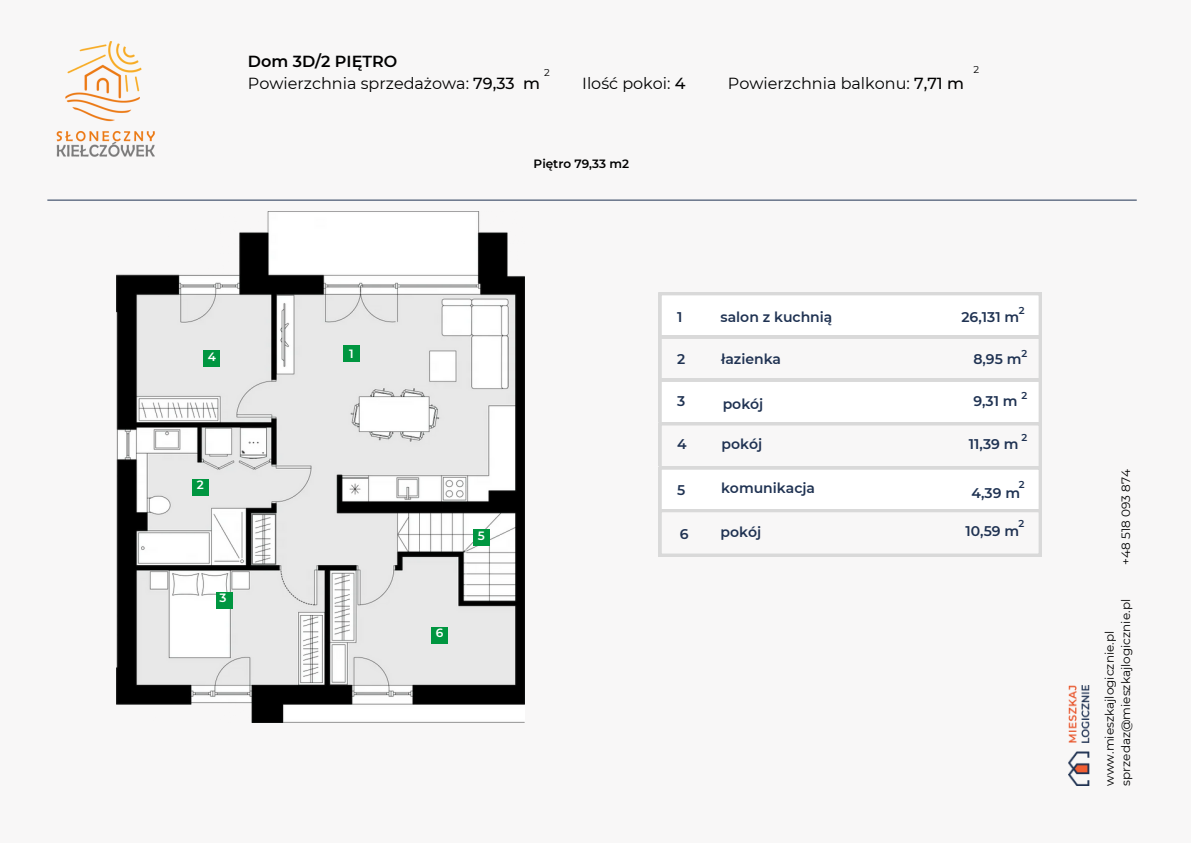
<style>
.page{position:relative;width:1191px;height:843px;background:#fff}
.page>*{position:absolute;margin:0;border:0;box-sizing:border-box;transform-origin:0 0}
.t1{font:16px/21.8px "Montserrat";color:#000}
.t2{font:600 14px "Montserrat";color:#1f3252}
.t3{font:12px/16.5px "Montserrat";color:#000}
.t4{font:600 12px "Montserrat";color:#000}
.t5{font:600 12px "Montserrat";color:#fff}
.t6{font:600 10px "Montserrat";color:#1f3252}
.t7{font:10px "Montserrat";color:#000}
.s1{font-weight:600}
.s2{font-weight:500}
</style>
<div class="page">
<div style="left:0;top:0;width:1190px;height:842px;background:#f8f7f7"></div>
<hr style="left:47px;top:200px;width:1089px;height:1px;background:#1f3252">
<img style="left:1068px;top:685px;width:21px;height:57px">
<img style="left:1068px;top:751px;width:21px;height:34px">
<img style="left:116px;top:211px;width:408px;height:511px">
<div style="left:192px;top:479px;width:16px;height:16px;background:#009640"></div>
<div style="left:473px;top:529px;width:16px;height:16px;background:#009640"></div>
<div style="left:216px;top:591px;width:16px;height:17px;background:#009640"></div>
<img style="left:56px;top:41px;width:99px;height:116px">
<div style="left:204px;top:350px;width:16px;height:16px;background:#009640"></div>
<div style="left:343px;top:345px;width:16px;height:17px;background:#009640"></div>
<div style="left:431px;top:627px;width:16px;height:16px;background:#009640"></div>
<svg style="left:658px;top:292px;width:383px;height:264px"></svg>
<p class="t1" style="left:248px;top:51px;width:294px"><span class="s1">Dom 3D/2 PIĘTRO<br></span>Powierzchnia sprzedażowa: <span class="s2">79,33 m</span></p>
<p class="t7" style="left:544px;top:67px;width:7px">2</p>
<p class="t7" style="left:973px;top:64px;width:7px">2</p>
<p class="t1" style="left:582px;top:72px;width:105px">Ilość pokoi: <span class="s2">4</span></p>
<p class="t1" style="left:727px;top:72px;width:238px">Powierzchnia balkonu: <span class="s2">7,71 m</span></p>
<p class="t4" style="left:533px;top:156px;width:97px">Piętro 79,33 m2</p>
<p class="t5" style="left:208px;top:349px;width:10px">4</p>
<p class="t5" style="left:197px;top:477px;width:8px">2</p>
<p class="t5" style="left:219px;top:590px;width:8px">3</p>
<p class="t5" style="left:349px;top:346px;width:6px">1</p>
<p class="t5" style="left:477px;top:528px;width:9px">5</p>
<p class="t5" style="left:435px;top:625px;width:9px">6</p>
<p class="t2" style="left:677px;top:308px;width:7px">1</p>
<p class="t2" style="left:677px;top:350px;width:10px">2</p>
<p class="t2" style="left:677px;top:392px;width:10px">3</p>
<p class="t2" style="left:677px;top:435px;width:11px">4</p>
<p class="t2" style="left:720px;top:308px;width:113px">salon z kuchnią</p>
<p class="t2" style="left:721px;top:350px;width:62px">łazienka</p>
<p class="t2" style="left:722px;top:395px;width:42px">pokój</p>
<p class="t2" style="left:721px;top:435px;width:42px">pokój</p>
<p class="t6" style="left:1018px;top:304px;width:7px">2</p>
<p class="t2" style="left:973px;top:350px;width:50px">8,95 m</p>
<p class="t2" style="left:961px;top:308px;width:59px">26,131 m</p>
<p class="t6" style="left:1021px;top:347px;width:7px">2</p>
<p class="t6" style="left:1021px;top:389px;width:7px">2</p>
<p class="t2" style="left:973px;top:392px;width:46px">9,31 m</p>
<p class="t6" style="left:1021px;top:431px;width:7px">2</p>
<p class="t2" style="left:968px;top:435px;width:51px">11,39 m</p>
<p class="t6" style="left:1018px;top:478px;width:7px">2</p>
<p class="t2" style="left:677px;top:481px;width:10px">5</p>
<p class="t2" style="left:721px;top:479px;width:95px">komunikacja</p>
<p class="t2" style="left:971px;top:484px;width:50px">4,39 m</p>
<p class="t6" style="left:1018px;top:517px;width:7px">2</p>
<p class="t2" style="left:679px;top:525px;width:10px">6</p>
<p class="t2" style="left:720px;top:523px;width:42px">pokój</p>
<p class="t2" style="left:965px;top:522px;width:55px">10,59 m</p>
<p class="t3" style="left:1117px;top:564px;width:97px;rotate:-90deg">+48 518 093 874</p>
<p class="t3" style="left:1100px;top:785px;width:188px;rotate:-90deg">www.mieszkajlogicznie.pl sprzedaz@mieszkajlogicznie.pl</p>
</div>
